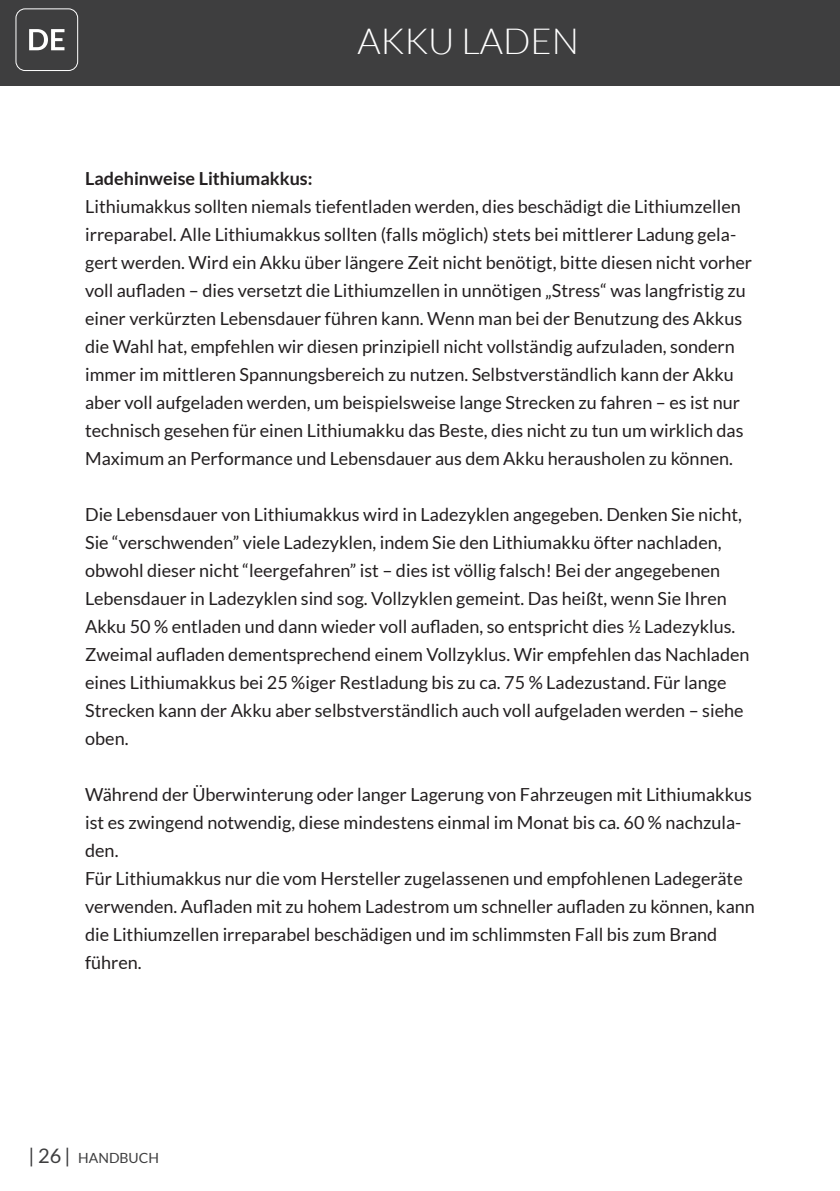
<style>
.page{position:relative;width:840px;height:1191px;background:#fff}
.page>*{position:absolute;margin:0;border:0;box-sizing:border-box;transform-origin:0 0}
.t1{font:300 36px "Lato";color:#fff}
.t2{font:18px/28px "Lato";color:#231f20}
.t3{font:700 18px "Lato";color:#231f20}
.t4{font:14px "Lato";color:#3e3e3f}
.s1{font-size:20px}
</style>
<div class="page">
<div style="left:0;top:0;width:839px;height:85px;background:#3e3e3f"></div>
<div style="left:16px;top:9px;width:62px;height:62px;border:1px solid #fff;border-radius:9px"></div>
<svg style="left:29px;top:29px;width:35px;height:21px"></svg>
<h1 class="t1" style="left:357px;top:22px;width:223px">AKKU LADEN</h1>
<p class="t3" style="left:85px;top:168px;width:229px">Ladehinweise Lithiumakkus:</p>
<p class="t2" style="left:85px;top:192px;width:668px">Lithiumakkus sollten niemals tiefentladen werden, dies beschädigt die Lithiumzellen irreparabel. Alle Lithiumakkus sollten (falls möglich) stets bei mittlerer Ladung gela&shy;gert werden. Wird ein Akku über längere Zeit nicht benötigt, bitte diesen nicht vorher voll aufladen – dies versetzt die Lithiumzellen in unnötigen „Stress“ was langfristig zu einer verkürzten Lebensdauer führen kann. Wenn man bei der Benutzung des Akkus die Wahl hat, empfehlen wir diesen prinzipiell nicht vollständig aufzuladen, sondern immer im mittleren Spannungsbereich zu nutzen. Selbstverständlich kann der Akku aber voll aufgeladen werden, um beispielsweise lange Strecken zu fahren – es ist nur technisch gesehen für einen Lithiumakku das Beste, dies nicht zu tun um wirklich das Maximum an Performance und Lebensdauer aus dem Akku herausholen zu können.</p>
<p class="t2" style="left:85px;top:500px;width:665px">Die Lebensdauer von Lithiumakkus wird in Ladezyklen angegeben. Denken Sie nicht, Sie “verschwenden” viele Ladezyklen, indem Sie den Lithiumakku öfter nachladen, obwohl dieser nicht “leergefahren” ist – dies ist völlig falsch! Bei der angegebenen Lebensdauer in Ladezyklen sind sog. Vollzyklen gemeint. Das heißt, wenn Sie Ihren Akku 50 % entladen und dann wieder voll aufladen, so entspricht dies ½ Ladezyklus.<br>Zweimal aufladen dementsprechend einem Vollzyklus. Wir empfehlen das Nachladen eines Lithiumakkus bei 25 %iger Restladung bis zu ca. 75 % Ladezustand. Für lange Strecken kann der Akku aber selbstverständlich auch voll aufgeladen werden – siehe oben.</p>
<p class="t2" style="left:85px;top:780px;width:670px">Während der Überwinterung oder langer Lagerung von Fahrzeugen mit Lithiumakkus ist es zwingend notwendig, diese mindestens einmal im Monat bis ca. 60 % nachzula&shy;den.<br>Für Lithiumakkus nur die vom Hersteller zugelassenen und empfohlenen Ladegeräte verwenden. Aufladen mit zu hohem Ladestrom um schneller aufladen zu können, kann die Lithiumzellen irreparabel beschädigen und im schlimmsten Fall bis zum Brand führen.</p>
<p class="t4" style="left:28px;top:1149px;width:132px"><span class="s1">| 26 |</span> HANDBUCH</p>
</div>
